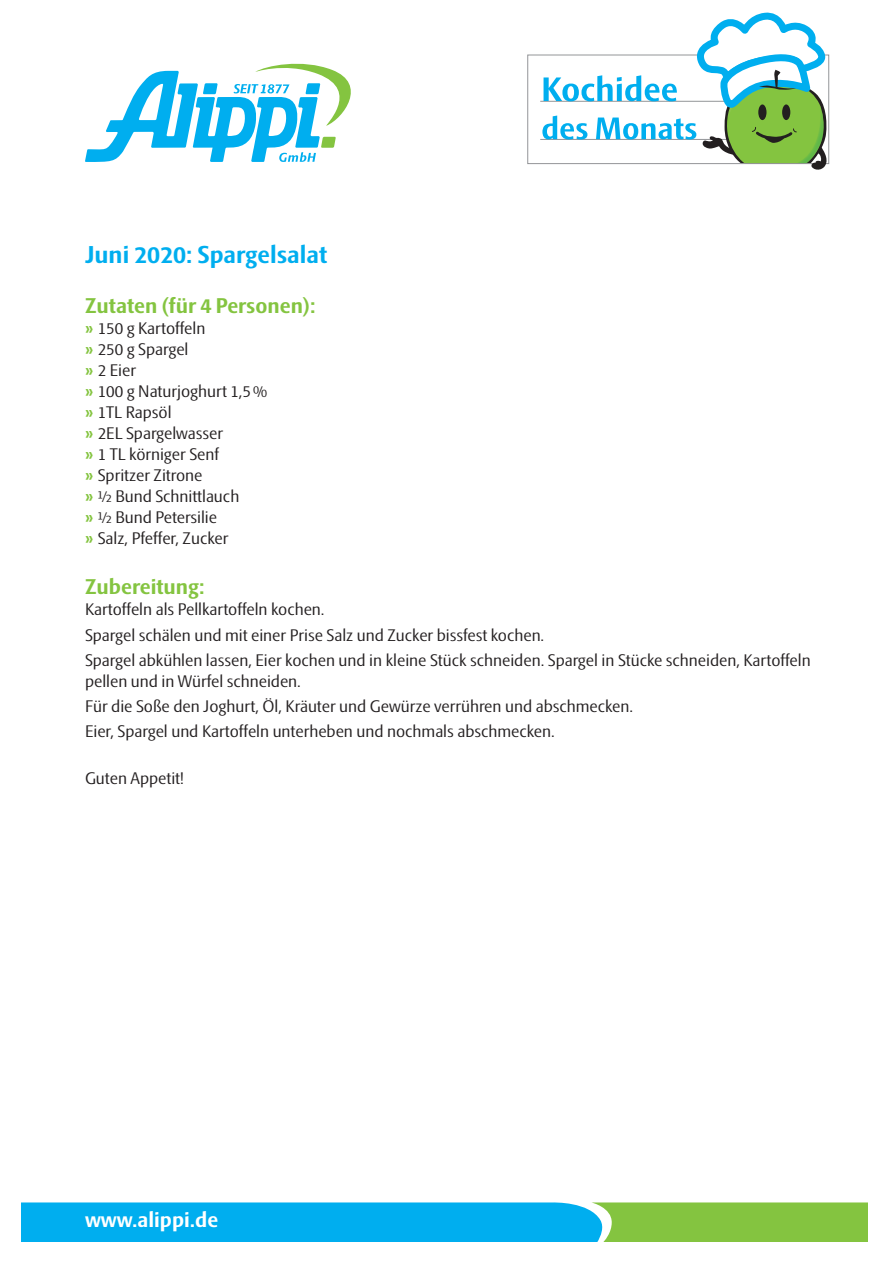
<style>
.page{position:relative;width:893px;height:1263px;background:#fff}
.page>*{position:absolute;margin:0;border:0;box-sizing:border-box;transform-origin:0 0}
.t1{font:700 24px "Skoda Sans";color:#00aeef}
.t2{font:700 21px "Skoda Sans";color:#84c440}
.t3{font:700 20.85px "Skoda Sans";color:#fff}
.t4{font:16.5px/21px "Skoda Sans";color:#231f20}
.s1{font-weight:700;color:#84c440}
</style>
<div class="page">
<hr style="left:540px;top:101px;width:277px;height:1px;background:#939598">
<hr style="left:540px;top:139px;width:277px;height:1px;background:#939598">
<svg style="left:542px;top:12px;width:285px;height:158px"></svg>
<svg style="left:85px;top:63px;width:266px;height:99px"></svg>
<svg style="left:21px;top:1202px;width:846px;height:40px;background:#2eb6ba"></svg>
<h1 class="t1" style="left:85px;top:240px;width:244px">Juni 2020: Spargelsalat</h1>
<p class="t2" style="left:85px;top:293px;width:232px">Zutaten (für 4 Personen):</p>
<p class="t4" style="left:85px;top:318px;width:184px"><span class="s1">»</span> 150 g Kartoffeln<br><span class="s1">»</span> 250 g Spargel<br><span class="s1">»</span> 2 Eier<br><span class="s1">»</span> 100 g Naturjoghurt 1,5% <span class="s1">»</span> 1TL Rapsöl<br><span class="s1">»</span> 2EL Spargelwasser<br><span class="s1">»</span> 1 TL körniger Senf<br><span class="s1">»</span> Spritzer Zitrone<br><span class="s1">»</span> ½ Bund Schnittlauch<br><span class="s1">»</span> ½ Bund Petersilie<br><span class="s1">»</span> Salz, Pfeffer, Zucker</p>
<p class="t2" style="left:85px;top:575px;width:121px">Zubereitung:</p>
<p class="t4" style="left:85px;top:597px;width:727px;line-height:25.2px">Kartoffeln als Pellkartoffeln kochen.<br>Spargel schälen und mit einer Prise Salz und Zucker bissfest kochen.<br>Spargel abkühlen lassen, Eier kochen und in kleine Stück schneiden. Spargel in Stücke schneiden, Kartoffeln</p>
<p class="t4" style="left:85px;top:669px;width:550px;line-height:25.2px">pellen und in Würfel schneiden.<br>Für die Soße den Joghurt, Öl, Kräuter und Gewürze verrühren und abschmecken.<br>Eier, Spargel und Kartoffeln unterheben und nochmals abschmecken.</p>
<p class="t4" style="left:85px;top:768px;width:100px">Guten Appetit!</p>
<p class="t3" style="left:85px;top:1207px;width:135px">www.alippi.de</p>
</div>
